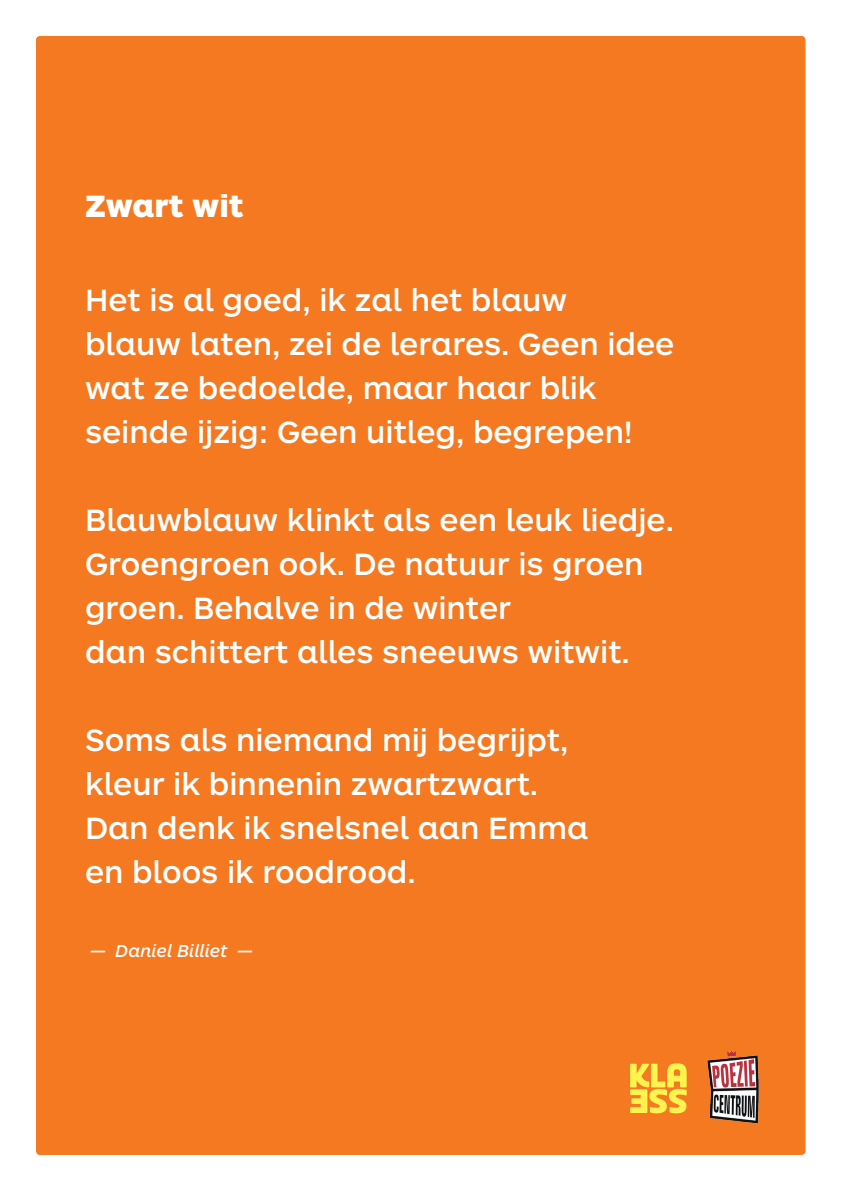
<style>
.page{position:relative;width:842px;height:1191px;background:#fff}
.page>*{position:absolute;margin:0;border:0;box-sizing:border-box;transform-origin:0 0}
.t1{font:500 32px/44px "ARS Maquette Pro";color:#fff}
.t2{font:900 32px "ARS Maquette Pro";color:#fff}
.t3{font:italic 500 18px "ARS Maquette Pro";color:#fff}
</style>
<div class="page">
<div style="left:36px;top:36px;width:769px;height:1119px;background:#f47921;border-radius:4px"></div>
<svg style="left:630px;top:1063px;width:57px;height:50px"></svg>
<img style="left:707px;top:1050px;width:52px;height:73px">
<p class="t2" style="left:85px;top:185px;width:160px">Zwart wit</p>
<p class="t1" style="left:85px;top:276px;width:591px">Het is al goed, ik zal het blauw<br>blauw laten, zei de lerares. Geen idee wat ze bedoelde, maar haar blik seinde ijzig: Geen uitleg, begrepen!</p>
<p class="t1" style="left:85px;top:496px;width:590px">Blauwblauw klinkt als een leuk liedje.<br>Groengroen ook. De natuur is groen groen. Behalve in de winter<br>dan schittert alles sneeuws witwit.</p>
<p class="t1" style="left:85px;top:716px;width:505px">Soms als niemand mij begrijpt, kleur ik binnenin zwartzwart.<br>Dan denk ik snelsnel aan Emma en bloos ik roodrood.</p>
<p class="t3" style="left:90px;top:939px;width:165px">— Daniel Billiet —</p>
</div>
